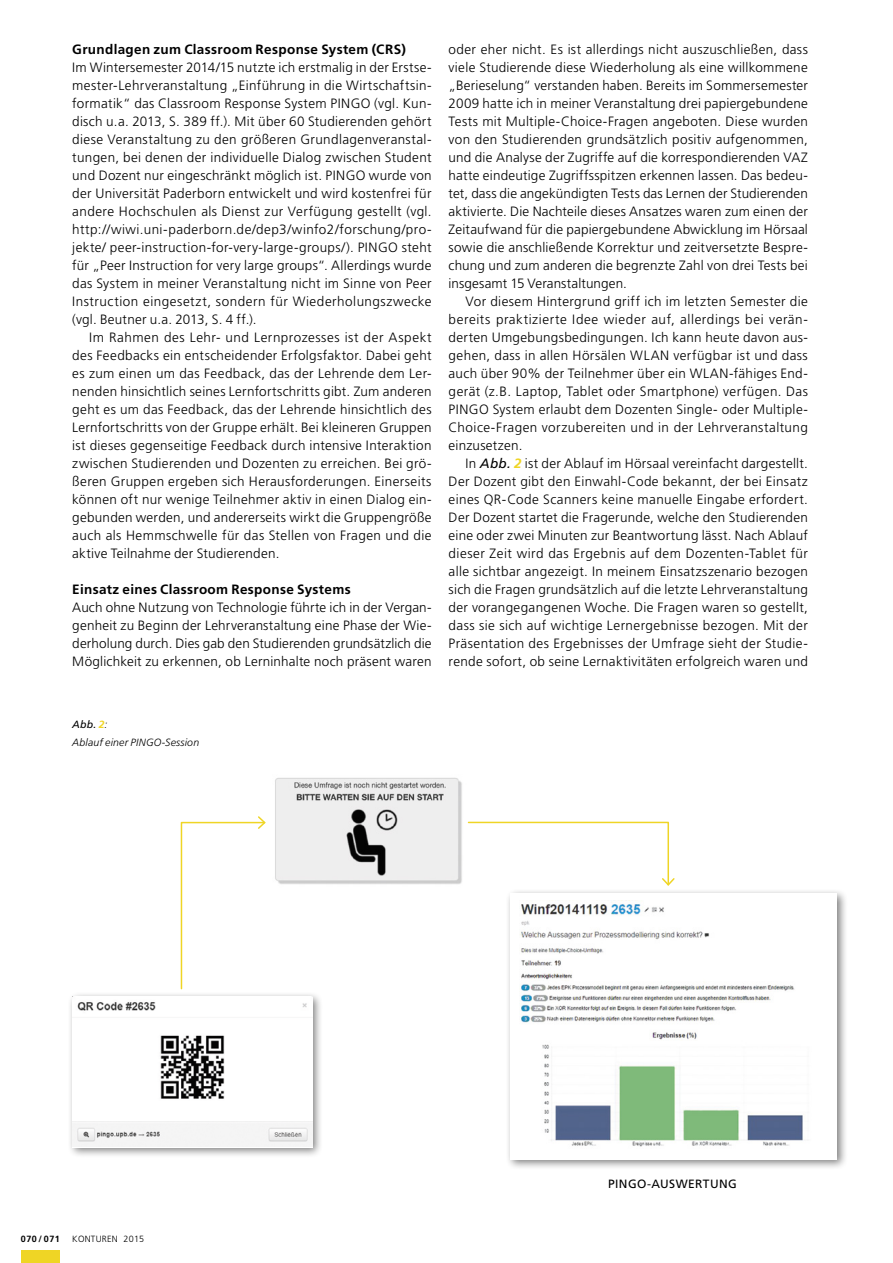
<style>
.page{position:relative;width:893px;height:1263px;background:#fff}
.page>*{position:absolute;margin:0;border:0;box-sizing:border-box;transform-origin:0 0}
.t1{font:300 13.5px/18px "Frutiger LT";letter-spacing:.02em;color:#000;text-align:justify}
.t2{font:700 13.5px "Frutiger LT";letter-spacing:.025em;color:#000}
.t3{font:12px "Frutiger LT";letter-spacing:.03em;color:#000}
.t4{font:italic 300 10.5px/18px "Frutiger LT";letter-spacing:.02em;color:#000}
.t5{font:300 9px "Frutiger LT";letter-spacing:.025em;color:#000}
.t6{font:700 9px "Frutiger LT";letter-spacing:.05em;color:#000}
.s1{font-weight:400;font-style:italic}
.s2{font-weight:700;font-style:italic;color:#efd525}
.s3{font-weight:400}
.s4{font-weight:700;color:#efd525}
</style>
<div class="page">
<div style="left:21px;top:1250px;width:39px;height:13px;background:#efd525"></div>
<div style="left:505px;top:888px;width:343px;height:282px;background:#000;opacity:.5"></div>
<div style="left:510px;top:893px;width:327px;height:266px;background:#fff"></div>
<img style="left:520px;top:900px;width:283px;height:247px">
<div style="left:67px;top:991px;width:257px;height:167px;background:#000;opacity:.5"></div>
<img style="left:72px;top:997px;width:240px;height:149px">
<img style="left:275px;top:777px;width:187px;height:107px">
<svg style="left:180px;top:816px;width:86px;height:174px"></svg>
<svg style="left:467px;top:821px;width:208px;height:65px"></svg>
<p class="t2" style="left:72px;top:41px;width:335px">Grundlagen zum Classroom Response System (CRS)</p>
<p class="t1" style="left:72px;top:59px;width:361px">Im Wintersemester 2014/15 nutzte ich erstmalig in der Erstse&shy;mester-Lehrveranstaltung „Einführung in die Wirtschaftsin&shy;formatik“ das Classroom Response System PINGO (vgl. Kun&shy;disch u.a. 2013, S. 389 ff.). Mit über 60 Studierenden gehört diese Veranstaltung zu den größeren Grundlagenveranstal&shy;tungen, bei denen der individuelle Dialog zwischen Student und Dozent nur eingeschränkt möglich ist. PINGO wurde von der Universität Paderborn entwickelt und wird kostenfrei für andere Hochschulen als Dienst zur Verfügung gestellt (vgl. http://wiwi.uni-paderborn.de/dep3/winfo2/forschung/pro&shy;jekte/ peer-instruction-for-very-large-groups/). PINGO steht für „Peer Instruction for very large groups“. Allerdings wurde das System in meiner Veranstaltung nicht im Sinne von Peer Instruction eingesetzt, sondern für Wiederholungszwecke (vgl. Beutner u.a. 2013, S. 4 ff.).</p>
<p class="t1" style="left:72px;top:328px;width:361px;text-indent:17px">Im Rahmen des Lehr- und Lernprozesses ist der Aspekt des Feedbacks ein entscheidender Erfolgsfaktor. Dabei geht es zum einen um das Feedback, das der Lehrende dem Ler&shy;nenden hinsichtlich seines Lernfortschritts gibt. Zum anderen geht es um das Feedback, das der Lehrende hinsichtlich des Lernfortschritts von der Gruppe erhält. Bei kleineren Gruppen ist dieses gegenseitige Feedback durch intensive Interaktion zwischen Studierenden und Dozenten zu erreichen. Bei grö&shy;ßeren Gruppen ergeben sich Herausforderungen. Einerseits können oft nur wenige Teilnehmer aktiv in einen Dialog ein&shy;gebunden werden, und andererseits wirkt die Gruppengröße auch als Hemmschwelle für das Stellen von Fragen und die aktive Teilnahme der Studierenden.</p>
<p class="t2" style="left:72px;top:581px;width:280px">Einsatz eines Classroom Response Systems</p>
<p class="t1" style="left:72px;top:598px;width:361px">Auch ohne Nutzung von Technologie führte ich in der Vergan&shy;genheit zu Beginn der Lehrveranstaltung eine Phase der Wie&shy;derholung durch. Dies gab den Studierenden grundsätzlich die Möglichkeit zu erkennen, ob Lerninhalte noch präsent waren</p>
<p class="t1" style="left:449px;top:40px;width:361px">oder eher nicht. Es ist allerdings nicht auszuschließen, dass viele Studierende diese Wiederholung als eine willkommene „Berieselung“ verstanden haben. Bereits im Sommersemester 2009 hatte ich in meiner Veranstaltung drei papiergebundene Tests mit Multiple-Choice-Fragen angeboten. Diese wurden von den Studierenden grundsätzlich positiv aufgenommen, und die Analyse der Zugriffe auf die korrespondierenden VAZ hatte eindeutige Zugriffsspitzen erkennen lassen. Das bedeu&shy;tet, dass die angekündigten Tests das Lernen der Studierenden aktivierte. Die Nachteile dieses Ansatzes waren zum einen der Zeitaufwand für die papiergebundene Abwicklung im Hörsaal sowie die anschließende Korrektur und zeitversetzte Bespre&shy;chung und zum anderen die begrenzte Zahl von drei Tests bei insgesamt 15 Veranstaltungen.</p>
<p class="t1" style="left:449px;top:292px;width:361px;text-indent:17px">Vor diesem Hintergrund griff ich im letzten Semester die bereits praktizierte Idee wieder auf, allerdings bei verän&shy;derten Umgebungsbedingungen. Ich kann heute davon aus&shy;gehen, dass in allen Hörsälen WLAN verfügbar ist und dass auch über 90% der Teilnehmer über ein WLAN-fähiges End&shy;gerät (z.B. Laptop, Tablet oder Smartphone) verfügen. Das PINGO System erlaubt dem Dozenten Single- oder Multiple-Choice-Fragen vorzubereiten und in der Lehrveranstaltung einzusetzen.</p>
<p class="t1" style="left:449px;top:454px;width:361px;text-indent:17px">In <span class="s1">Abb.</span> <span class="s2">2</span> ist der Ablauf im Hörsaal vereinfacht dargestellt.<br>Der Dozent gibt den Einwahl-Code bekannt, der bei Einsatz eines QR-Code Scanners keine manuelle Eingabe erfordert.<br>Der Dozent startet die Fragerunde, welche den Studierenden eine oder zwei Minuten zur Beantwortung lässt. Nach Ablauf dieser Zeit wird das Ergebnis auf dem Dozenten-Tablet für alle sichtbar angezeigt. In meinem Einsatzszenario bezogen sich die Fragen grundsätzlich auf die letzte Lehrveranstaltung der vorangegangenen Woche. Die Fragen waren so gestellt, dass sie sich auf wichtige Lernergebnisse bezogen. Mit der Präsentation des Ergebnisses der Umfrage sieht der Studie&shy;rende sofort, ob seine Lernaktivitäten erfolgreich waren und</p>
<p class="t4" style="left:72px;top:715px;width:128px"><span class="s3">Abb.</span> <span class="s4">2</span>:<br>Ablauf einer PINGO-Session</p>
<p class="t6" style="left:21px;top:1234px;width:40px">070 / 071</p>
<p class="t5" style="left:72px;top:1234px;width:73px">KONTUREN 2015</p>
<p class="t3" style="left:608px;top:1177px;width:130px">PINGO-AUSWERTUNG</p>
</div>
